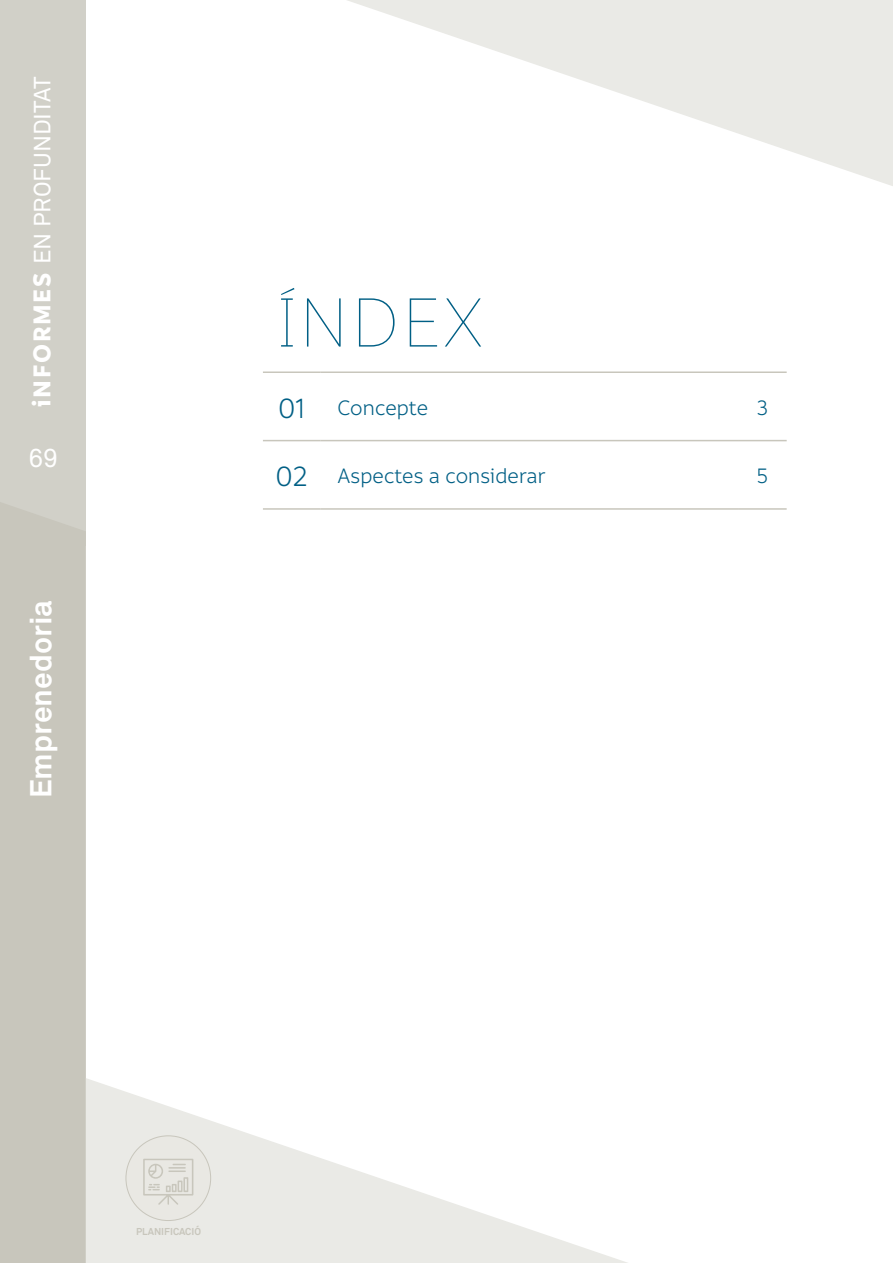
<style>
.page{position:relative;width:893px;height:1263px;background:#fff}
.page>*{position:absolute;margin:0;border:0;box-sizing:border-box;transform-origin:0 0}
.t1{font:100 75px "Informative";color:#005f85}
.t2{font:700 30px "Akkurat Std";color:#fff}
.t3{font:30px "Informative";color:#005f85}
.t4{font:25.95px "Akkurat Std";color:#fff}
.t5{font:23.25px "Akkurat Std";color:#fff}
.t6{font:22.5px "Informative";letter-spacing:-.025em;color:#005f85}
.t7{font:700 9.9px "Akkurat Std";color:#c8c6bc}
.s1{font-family:"Informative";font-weight:700;font-size:26.25px}
</style>
<div class="page">
<div style="left:0;top:0;width:86px;height:545px;background:#d1d0c8"></div>
<div style="left:0;top:502px;width:86px;height:761px;background:#c8c6bc"></div>
<svg style="left:86px;top:1078px;width:542px;height:185px"></svg>
<svg style="left:347px;top:0;width:546px;height:186px;fill:#ecece8"></svg>
<hr style="left:263px;top:371px;width:57px;height:2px;background:#c8c6bc">
<hr style="left:320px;top:371px;width:418px;height:2px;background:#c8c6bc">
<hr style="left:738px;top:371px;width:49px;height:2px;background:#c8c6bc">
<hr style="left:263px;top:440px;width:57px;height:1px;background:#c8c6bc">
<hr style="left:320px;top:440px;width:418px;height:1px;background:#c8c6bc">
<hr style="left:738px;top:440px;width:49px;height:1px;background:#c8c6bc">
<hr style="left:263px;top:508px;width:57px;height:2px;background:#c8c6bc">
<hr style="left:320px;top:508px;width:418px;height:2px;background:#c8c6bc">
<hr style="left:738px;top:508px;width:49px;height:2px;background:#c8c6bc">
<div style="left:126px;top:1136px;width:85px;height:84px;background:#e9e8e3;border-radius:50%"></div>
<svg style="left:143px;top:1159px;width:50px;height:46px"></svg>
<p class="t5" style="left:29px;top:406px;width:331px;rotate:-90deg"><span class="s1">iNFORMES</span> EN PROFUNDITAT</p>
<p class="t4" style="left:29px;top:443px;width:31px">69</p>
<p class="t2" style="left:23px;top:798px;width:200px;rotate:-90deg">Emprenedoria</p>
<p class="t1" style="left:276px;top:285px;width:210px">ÍNDEX</p>
<p class="t3" style="left:278px;top:393px;width:29px">01</p>
<p class="t6" style="left:337px;top:396px;width:93px">Concepte</p>
<p class="t6" style="left:756px;top:396px;width:13px">3</p>
<p class="t3" style="left:275px;top:461px;width:34px">02</p>
<p class="t6" style="left:337px;top:465px;width:210px">Aspectes a considerar</p>
<p class="t6" style="left:756px;top:465px;width:13px">5</p>
<p class="t7" style="left:136px;top:1225px;width:66px">PLANIFICACIÓ</p>
</div>
